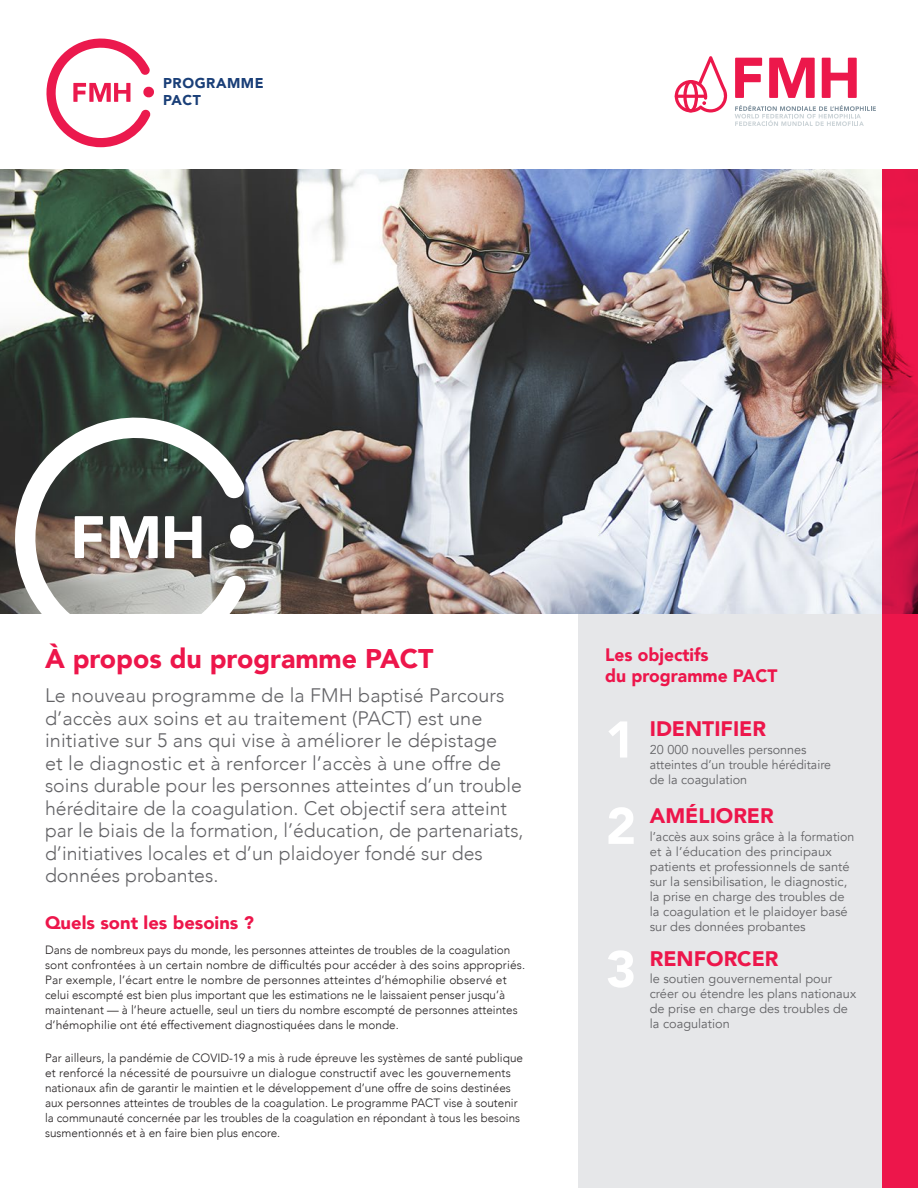
<style>
.page{position:relative;width:918px;height:1188px;background:#fff}
.page>*{position:absolute;margin:0;border:0;box-sizing:border-box;transform-origin:0 0}
.Donnée{font:900 51px "Avenir";color:#fff}
.Titre{font:900 27px "Avenir";color:#ed164b}
.Sous-titre_sidebar{font:900 21px "Avenir";color:#ed164b}
.Intro{font:300 19.5px/22.5px "Avenir";color:#636366}
.Sous-titre_sidebar-2{font:900 18px/21px "Avenir";color:#ed164b}
.t1{font:900 14.1px/17px "Avenir";letter-spacing:.04em;color:#1a3f78}
.Texte_sidebar{font:12.75px/15px "Avenir";color:#636366}
.Texte{font:300 12px/15px "Avenir";color:#231f20}
</style>
<div class="page">
<div style="left:579px;top:610px;width:303px;height:578px;background:#e6e7e9"></div>
<img style="left:0;top:170px;width:882px;height:444px">
<svg style="left:882px;top:170px;width:36px;height:1018px;background:#e31448"></svg>
<svg style="left:15px;top:418px;width:232px;height:196px"></svg>
<svg style="left:228px;top:523px;width:26px;height:27px"></svg>
<svg style="left:75px;top:516px;width:28px;height:42px"></svg>
<svg style="left:165px;top:516px;width:36px;height:42px"></svg>
<svg style="left:110px;top:516px;width:48px;height:42px"></svg>
<svg style="left:46px;top:39px;width:108px;height:108px"></svg>
<svg style="left:735px;top:105px;width:141px;height:21px"></svg>
<svg style="left:822px;top:58px;width:35px;height:40px"></svg>
<svg style="left:769px;top:58px;width:46px;height:40px"></svg>
<svg style="left:735px;top:58px;width:27px;height:40px"></svg>
<svg style="left:675px;top:56px;width:53px;height:56px"></svg>
<hr style="left:675px;top:95px;width:32px;height:3px;background:#ec184b;border-radius:2px">
<p class="t1" style="left:163px;top:75px;width:102px">PROGRAMME<br>PACT</p>
<p class="Titre" style="left:45px;top:635px;width:390px">À propos du programme PACT</p>
<p class="Intro" style="left:45px;top:684px;width:480px">Le nouveau programme de la FMH baptisé Parcours d’accès aux soins et au traitement (PACT) est une initiative sur 5 ans qui vise à améliorer le dépistage<br>et le diagnostic et à renforcer l’accès à une offre de soins durable pour les personnes atteintes d’un trouble héréditaire de la coagulation. Cet objectif sera atteint par le biais de la formation, l’éducation, de partenariats, d’initiatives locales et d’un plaidoyer fondé sur des données probantes.</p>
<p class="Sous-titre_sidebar-2" style="left:45px;top:911px;width:211px">Quels sont les besoins ?</p>
<p class="Texte" style="left:45px;top:942px;width:482px">Dans de nombreux pays du monde, les personnes atteintes de troubles de la coagulation sont confrontées à un certain nombre de difficultés pour accéder à des soins appropriés.<br>Par exemple, l’écart entre le nombre de personnes atteintes d’hémophilie observé et celui escompté est bien plus important que les estimations ne le laissaient penser jusqu’à maintenant — à l’heure actuelle, seul un tiers du nombre escompté de personnes atteintes d’hémophilie ont été effectivement diagnostiquées dans le monde.</p>
<p class="Texte" style="left:45px;top:1050px;width:480px">Par ailleurs, la pandémie de COVID-19 a mis à rude épreuve les systèmes de santé publique et renforcé la nécessité de poursuivre un dialogue constructif avec les gouvernements nationaux afin de garantir le maintien et le développement d’une offre de soins destinées aux personnes atteintes de troubles de la coagulation. Le programme PACT vise à soutenir la communauté concernée par les troubles de la coagulation en répondant à tous les besoins susmentionnés et à en faire bien plus encore.</p>
<p class="Sous-titre_sidebar-2" style="left:605px;top:644px;width:174px">Les objectifs<br>du programme PACT</p>
<p class="Donnée" style="left:605px;top:696px;width:32px">1</p>
<p class="Sous-titre_sidebar" style="left:650px;top:711px;width:118px">IDENTIFIER</p>
<p class="Texte_sidebar" style="left:650px;top:743px;width:183px">20 000 nouvelles personnes atteintes d’un trouble héréditaire de la coagulation</p>
<p class="Donnée" style="left:606px;top:782px;width:32px">2</p>
<p class="Sous-titre_sidebar" style="left:650px;top:797px;width:126px">AMÉLIORER</p>
<p class="Texte_sidebar" style="left:650px;top:829px;width:206px">l’accès aux soins grâce à la formation et à l’éducation des principaux patients et professionnels de santé sur la sensibilisation, le diagnostic, la prise en charge des troubles de la coagulation et le plaidoyer basé sur des données probantes</p>
<p class="Donnée" style="left:606px;top:926px;width:32px">3</p>
<p class="Sous-titre_sidebar" style="left:650px;top:941px;width:130px">RENFORCER</p>
<p class="Texte_sidebar" style="left:650px;top:971px;width:208px">le soutien gouvernemental pour créer ou étendre les plans nationaux de prise en charge des troubles de la coagulation</p>
</div>
